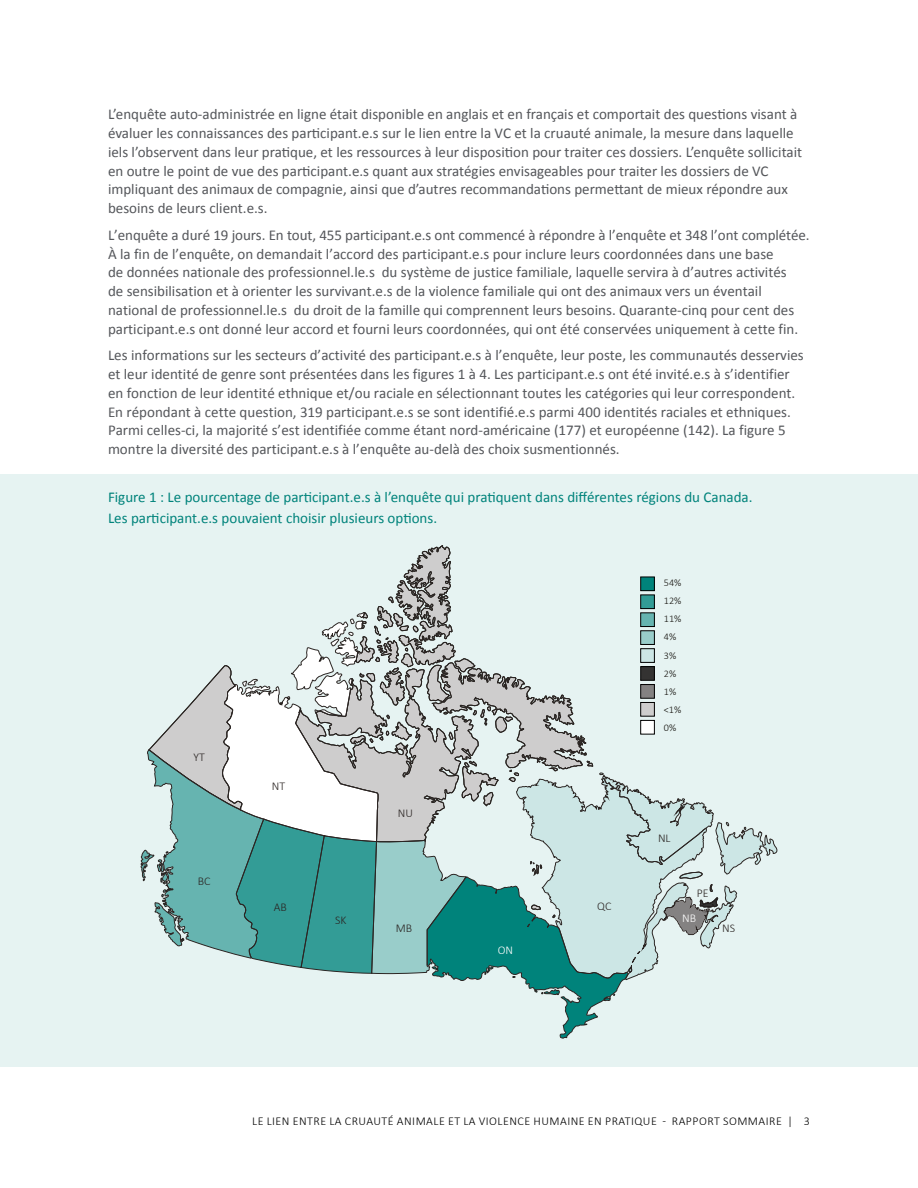
<style>
.page{position:relative;width:918px;height:1188px;background:#fff}
.page>*{position:absolute;margin:0;border:0;box-sizing:border-box;transform-origin:0 0}
.t1{font:15px/18.8px "Calibri";color:#54565a}
.t2{font:15px/21px "Calibri";color:#00837b}
.t3{font:300 12px "Calibri";letter-spacing:.04em;color:#000}
.t4{font:300 11.85px "Calibri";color:#2b2523}
.t5{font:300 11.85px "Calibri";color:#fff}
.t6{font:300 10.2px/18px "Calibri";color:#13110c}
</style>
<div class="page">
<div style="left:0;top:474px;width:918px;height:592px;background:#e6f3f2"></div>
<svg style="left:141px;top:545px;width:636px;height:494px"></svg>
<div style="left:641px;top:577px;width:13px;height:14px;background:#00837b"></div>
<div style="left:641px;top:577px;width:14px;height:14px;border:1px solid #000"></div>
<div style="left:641px;top:595px;width:13px;height:14px;background:#339c96"></div>
<div style="left:641px;top:595px;width:14px;height:14px;border:1px solid #000"></div>
<div style="left:641px;top:613px;width:13px;height:14px;background:#66b4b0"></div>
<div style="left:641px;top:613px;width:14px;height:14px;border:1px solid #000"></div>
<div style="left:641px;top:631px;width:13px;height:13px;background:#99cdca"></div>
<div style="left:641px;top:631px;width:14px;height:14px;border:1px solid #000"></div>
<div style="left:641px;top:649px;width:13px;height:13px;background:#cce6e5"></div>
<div style="left:641px;top:649px;width:14px;height:14px;border:1px solid #000"></div>
<div style="left:641px;top:667px;width:13px;height:13px;background:#343332"></div>
<div style="left:641px;top:667px;width:14px;height:13px;border:1px solid #000"></div>
<div style="left:641px;top:685px;width:13px;height:13px;background:#848282"></div>
<div style="left:641px;top:684px;width:14px;height:14px;border:1px solid #000"></div>
<div style="left:641px;top:702px;width:13px;height:14px;background:#cecdcd"></div>
<div style="left:641px;top:702px;width:14px;height:14px;border:1px solid #000"></div>
<div style="left:641px;top:720px;width:13px;height:14px;background:#fff"></div>
<div style="left:641px;top:720px;width:14px;height:14px;border:1px solid #000"></div>
<p class="t1" style="left:108px;top:104px;width:696px">L’enquête auto-administrée en ligne était disponible en anglais et en français et comportait des questions visant à évaluer les connaissances des participant.e.s sur le lien entre la VC et la cruauté animale, la mesure dans laquelle iels l’observent dans leur pratique, et les ressources à leur disposition pour traiter ces dossiers. L’enquête sollicitait en outre le point de vue des participant.e.s quant aux stratégies envisageables pour traiter les dossiers de VC impliquant des animaux de compagnie, ainsi que d’autres recommandations permettant de mieux répondre aux besoins de leurs client.e.s.</p>
<p class="t1" style="left:108px;top:225px;width:703px">L’enquête a duré 19 jours. En tout, 455 participant.e.s ont commencé à répondre à l’enquête et 348 l’ont complétée.<br>À la fin de l’enquête, on demandait l’accord des participant.e.s pour inclure leurs coordonnées dans une base<br>de données nationale des professionnel.le.s du système de justice familiale, laquelle servira à d’autres activités<br>de sensibilisation et à orienter les survivant.e.s de la violence familiale qui ont des animaux vers un éventail national de professionnel.le.s du droit de la famille qui comprennent leurs besoins. Quarante-cinq pour cent des participant.e.s ont donné leur accord et fourni leurs coordonnées, qui ont été conservées uniquement à cette fin.</p>
<p class="t1" style="left:108px;top:345px;width:697px">Les informations sur les secteurs d’activité des participant.e.s à l’enquête, leur poste, les communautés desservies et leur identité de genre sont présentées dans les figures 1 à 4. Les participant.e.s ont été invité.e.s à s’identifier en fonction de leur identité ethnique et/ou raciale en sélectionnant toutes les catégories qui leur correspondent.<br>En répondant à cette question, 319 participant.e.s se sont identifié.e.s parmi 400 identités raciales et ethniques.<br>Parmi celles-ci, la majorité s’est identifiée comme étant nord-américaine (177) et européenne (142). La figure 5 montre la diversité des participant.e.s à l’enquête au-delà des choix susmentionnés.</p>
<p class="t2" style="left:108px;top:486px;width:646px">Figure 1 : Le pourcentage de participant.e.s à l’enquête qui pratiquent dans différentes régions du Canada.<br>Les participant.e.s pouvaient choisir plusieurs options.</p>
<p class="t4" style="left:194px;top:750px;width:13px">YT</p>
<p class="t4" style="left:198px;top:873px;width:14px">BC</p>
<p class="t4" style="left:272px;top:779px;width:15px">NT</p>
<p class="t4" style="left:274px;top:900px;width:15px">AB</p>
<p class="t4" style="left:335px;top:913px;width:13px">SK</p>
<p class="t4" style="left:398px;top:806px;width:17px">NU</p>
<p class="t4" style="left:396px;top:921px;width:18px">MB</p>
<p class="t5" style="left:498px;top:942px;width:17px">ON</p>
<p class="t4" style="left:597px;top:899px;width:16px">QC</p>
<p class="t6" style="left:664px;top:574px;width:19px">54%<br>12%<br>11%<br>4%<br>3%<br>2%<br>1% &lt;1%<br>0%</p>
<p class="t4" style="left:658px;top:831px;width:14px">NL</p>
<p class="t4" style="left:697px;top:886px;width:13px">PE</p>
<p class="t5" style="left:682px;top:911px;width:15px">NB</p>
<p class="t4" style="left:722px;top:921px;width:14px">NS</p>
<p class="t3" style="left:252px;top:1114px;width:559px">LE LIEN ENTRE LA CRUAUTÉ ANIMALE ET LA VIOLENCE HUMAINE EN PRATIQUE - RAPPORT SOMMAIRE | 3</p>
</div>
